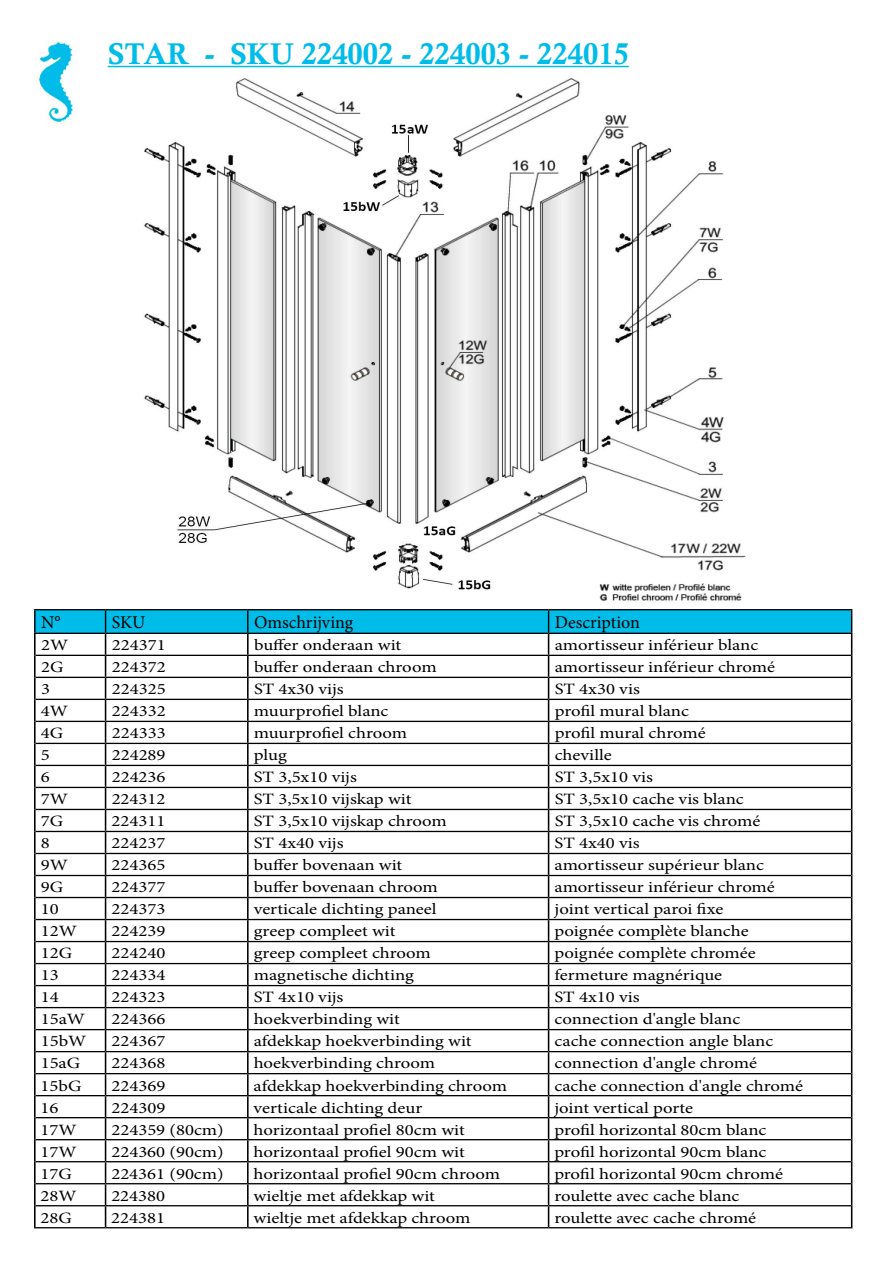
<style>
.page{position:relative;width:893px;height:1263px;background:#fff}
.page>*{position:absolute;margin:0;border:0;box-sizing:border-box;transform-origin:0 0}
.t1{font:30px "Calis MT Bol";color:#00bce8}
.t2{font:18px "Minion Pro";color:#000}
.t3{font:15.75px "Minion Pro";color:#000;scale:1.19 1}
</style>
<div class="page">
<img style="left:122px;top:65px;width:624px;height:537px">
<hr style="left:34px;top:634px;width:2px;height:21px;background:#000">
<hr style="left:34px;top:655px;width:2px;height:22px;background:#000">
<hr style="left:34px;top:677px;width:2px;height:22px;background:#000">
<hr style="left:34px;top:699px;width:2px;height:22px;background:#000">
<hr style="left:34px;top:721px;width:2px;height:22px;background:#000">
<hr style="left:34px;top:743px;width:2px;height:22px;background:#000">
<hr style="left:34px;top:765px;width:2px;height:22px;background:#000">
<hr style="left:34px;top:787px;width:2px;height:22px;background:#000">
<hr style="left:34px;top:809px;width:2px;height:22px;background:#000">
<hr style="left:34px;top:831px;width:2px;height:22px;background:#000">
<hr style="left:34px;top:853px;width:2px;height:22px;background:#000">
<hr style="left:34px;top:875px;width:2px;height:22px;background:#000">
<hr style="left:34px;top:897px;width:2px;height:22px;background:#000">
<hr style="left:34px;top:919px;width:2px;height:22px;background:#000">
<hr style="left:34px;top:941px;width:2px;height:22px;background:#000">
<hr style="left:34px;top:963px;width:2px;height:22px;background:#000">
<hr style="left:34px;top:985px;width:2px;height:22px;background:#000">
<hr style="left:34px;top:1007px;width:2px;height:22px;background:#000">
<hr style="left:34px;top:1029px;width:2px;height:22px;background:#000">
<hr style="left:34px;top:1051px;width:2px;height:23px;background:#000">
<hr style="left:34px;top:1074px;width:2px;height:22px;background:#000">
<hr style="left:34px;top:1096px;width:2px;height:22px;background:#000">
<hr style="left:34px;top:1118px;width:2px;height:22px;background:#000">
<hr style="left:34px;top:1140px;width:2px;height:22px;background:#000">
<hr style="left:34px;top:1162px;width:2px;height:22px;background:#000">
<hr style="left:34px;top:1184px;width:2px;height:22px;background:#000">
<hr style="left:34px;top:1206px;width:2px;height:21px;background:#000">
<hr style="left:34px;top:1227px;width:72px;height:1px;background:#000">
<hr style="left:106px;top:1227px;width:142px;height:1px;background:#000">
<hr style="left:248px;top:1227px;width:301px;height:1px;background:#000">
<hr style="left:549px;top:1227px;width:303px;height:1px;background:#000">
<hr style="left:34px;top:610px;width:2px;height:23px;background:#000">
<hr style="left:34px;top:609px;width:72px;height:1px;background:#000">
<hr style="left:106px;top:609px;width:142px;height:1px;background:#000">
<hr style="left:248px;top:609px;width:301px;height:1px;background:#000">
<hr style="left:549px;top:609px;width:303px;height:1px;background:#000">
<svg style="left:35px;top:610px;width:817px;height:617px"></svg>
<hr style="left:34px;top:633px;width:72px;height:1px;background:#000">
<hr style="left:106px;top:633px;width:142px;height:1px;background:#000">
<hr style="left:248px;top:633px;width:301px;height:1px;background:#000">
<hr style="left:549px;top:633px;width:303px;height:1px;background:#000">
<img style="left:39px;top:41px;width:34px;height:81px">
<hr style="left:108px;top:66px;width:521px;height:1px;background:#00bce8">
<h1 class="t1" style="left:108px;top:37px;width:523px">STAR - SKU 224002 - 224003 - 224015</h1>
<p class="t2" style="left:41px;top:610px;width:21px">N°</p>
<p class="t2" style="left:112px;top:610px;width:35px">SKU</p>
<p class="t2" style="left:254px;top:610px;width:101px">Omschrijving</p>
<p class="t2" style="left:555px;top:610px;width:87px">Description</p>
<p class="t3" style="left:41px;top:634px;width:24px">2W</p>
<p class="t3" style="left:112px;top:634px;width:47px">224371</p>
<p class="t3" style="left:254px;top:634px;width:125px">buffer onderaan wit</p>
<p class="t3" style="left:555px;top:634px;width:173px">amortisseur inférieur blanc</p>
<p class="t3" style="left:41px;top:656px;width:20px">2G</p>
<p class="t3" style="left:112px;top:656px;width:47px">224372</p>
<p class="t3" style="left:254px;top:656px;width:155px">buffer onderaan chroom</p>
<p class="t3" style="left:555px;top:656px;width:187px">amortisseur inférieur chromé</p>
<p class="t3" style="left:41px;top:678px;width:9px">3</p>
<p class="t3" style="left:112px;top:678px;width:47px">224325</p>
<p class="t3" style="left:254px;top:678px;width:77px">ST 4x30 vijs</p>
<p class="t3" style="left:555px;top:678px;width:73px">ST 4x30 vis</p>
<p class="t3" style="left:41px;top:700px;width:24px">4W</p>
<p class="t3" style="left:112px;top:700px;width:47px">224332</p>
<p class="t3" style="left:254px;top:700px;width:115px">muurprofiel blanc</p>
<p class="t3" style="left:555px;top:700px;width:114px">profil mural blanc</p>
<p class="t3" style="left:41px;top:722px;width:20px">4G</p>
<p class="t3" style="left:112px;top:722px;width:47px">224333</p>
<p class="t3" style="left:254px;top:722px;width:130px">muurprofiel chroom</p>
<p class="t3" style="left:555px;top:722px;width:128px">profil mural chromé</p>
<p class="t3" style="left:41px;top:745px;width:9px">5</p>
<p class="t3" style="left:112px;top:745px;width:47px">224289</p>
<p class="t3" style="left:254px;top:745px;width:29px">plug</p>
<p class="t3" style="left:555px;top:745px;width:50px">cheville</p>
<p class="t3" style="left:41px;top:767px;width:9px">6</p>
<p class="t3" style="left:112px;top:767px;width:47px">224236</p>
<p class="t3" style="left:254px;top:767px;width:88px">ST 3,5x10 vijs</p>
<p class="t3" style="left:555px;top:767px;width:84px">ST 3,5x10 vis</p>
<p class="t3" style="left:41px;top:789px;width:24px">7W</p>
<p class="t3" style="left:112px;top:789px;width:47px">224312</p>
<p class="t3" style="left:254px;top:789px;width:134px">ST 3,5x10 vijskap wit</p>
<p class="t3" style="left:555px;top:789px;width:160px">ST 3,5x10 cache vis blanc</p>
<p class="t3" style="left:41px;top:811px;width:20px">7G</p>
<p class="t3" style="left:112px;top:811px;width:47px">224311</p>
<p class="t3" style="left:254px;top:811px;width:164px">ST 3,5x10 vijskap chroom</p>
<p class="t3" style="left:555px;top:811px;width:174px">ST 3,5x10 cache vis chromé</p>
<p class="t3" style="left:41px;top:833px;width:9px">8</p>
<p class="t3" style="left:112px;top:833px;width:47px">224237</p>
<p class="t3" style="left:254px;top:833px;width:77px">ST 4x40 vijs</p>
<p class="t3" style="left:555px;top:833px;width:73px">ST 4x40 vis</p>
<p class="t3" style="left:41px;top:855px;width:24px">9W</p>
<p class="t3" style="left:112px;top:855px;width:47px">224365</p>
<p class="t3" style="left:254px;top:855px;width:126px">buffer bovenaan wit</p>
<p class="t3" style="left:555px;top:855px;width:177px">amortisseur supérieur blanc</p>
<p class="t3" style="left:41px;top:877px;width:20px">9G</p>
<p class="t3" style="left:112px;top:877px;width:47px">224377</p>
<p class="t3" style="left:254px;top:877px;width:156px">buffer bovenaan chroom</p>
<p class="t3" style="left:555px;top:877px;width:187px">amortisseur inférieur chromé</p>
<p class="t3" style="left:41px;top:899px;width:17px">10</p>
<p class="t3" style="left:112px;top:899px;width:47px">224373</p>
<p class="t3" style="left:254px;top:899px;width:155px">verticale dichting paneel</p>
<p class="t3" style="left:555px;top:899px;width:143px">joint vertical paroi fixe</p>
<p class="t3" style="left:41px;top:921px;width:32px">12W</p>
<p class="t3" style="left:112px;top:921px;width:47px">224239</p>
<p class="t3" style="left:254px;top:921px;width:121px">greep compleet wit</p>
<p class="t3" style="left:555px;top:921px;width:165px">poignée complète blanche</p>
<p class="t3" style="left:41px;top:943px;width:28px">12G</p>
<p class="t3" style="left:112px;top:943px;width:47px">224240</p>
<p class="t3" style="left:254px;top:943px;width:150px">greep compleet chroom</p>
<p class="t3" style="left:555px;top:943px;width:170px">poignée complète chromée</p>
<p class="t3" style="left:41px;top:965px;width:17px">13</p>
<p class="t3" style="left:112px;top:965px;width:47px">224334</p>
<p class="t3" style="left:254px;top:965px;width:136px">magnetische dichting</p>
<p class="t3" style="left:554px;top:965px;width:142px">fermeture magnérique</p>
<p class="t3" style="left:41px;top:987px;width:17px">14</p>
<p class="t3" style="left:111px;top:987px;width:47px">224323</p>
<p class="t3" style="left:254px;top:987px;width:77px">ST 4x10 vijs</p>
<p class="t3" style="left:554px;top:987px;width:73px">ST 4x10 vis</p>
<p class="t3" style="left:41px;top:1009px;width:39px">15aW</p>
<p class="t3" style="left:111px;top:1009px;width:47px">224366</p>
<p class="t3" style="left:254px;top:1009px;width:124px">hoekverbinding wit</p>
<p class="t3" style="left:554px;top:1009px;width:158px">connection d'angle blanc</p>
<p class="t3" style="left:41px;top:1031px;width:40px">15bW</p>
<p class="t3" style="left:111px;top:1031px;width:47px">224367</p>
<p class="t3" style="left:254px;top:1031px;width:185px">afdekkap hoekverbinding wit</p>
<p class="t3" style="left:554px;top:1031px;width:185px">cache connection angle blanc</p>
<p class="t3" style="left:41px;top:1053px;width:35px">15aG</p>
<p class="t3" style="left:111px;top:1053px;width:47px">224368</p>
<p class="t3" style="left:254px;top:1053px;width:154px">hoekverbinding chroom</p>
<p class="t3" style="left:554px;top:1053px;width:172px">connection d'angle chromé</p>
<p class="t3" style="left:41px;top:1075px;width:36px">15bG</p>
<p class="t3" style="left:111px;top:1075px;width:47px">224369</p>
<p class="t3" style="left:254px;top:1075px;width:214px">afdekkap hoekverbinding chroom</p>
<p class="t3" style="left:554px;top:1075px;width:210px">cache connection d'angle chromé</p>
<p class="t3" style="left:41px;top:1097px;width:17px">16</p>
<p class="t3" style="left:111px;top:1097px;width:47px">224309</p>
<p class="t3" style="left:254px;top:1097px;width:143px">verticale dichting deur</p>
<p class="t3" style="left:554px;top:1097px;width:118px">joint vertical porte</p>
<p class="t3" style="left:41px;top:1119px;width:32px">17W</p>
<p class="t3" style="left:111px;top:1119px;width:96px">224359 (80cm)</p>
<p class="t3" style="left:254px;top:1119px;width:179px">horizontaal profiel 80cm wit</p>
<p class="t3" style="left:554px;top:1119px;width:180px">profil horizontal 80cm blanc</p>
<p class="t3" style="left:41px;top:1141px;width:32px">17W</p>
<p class="t3" style="left:111px;top:1141px;width:96px">224360 (90cm)</p>
<p class="t3" style="left:254px;top:1141px;width:179px">horizontaal profiel 90cm wit</p>
<p class="t3" style="left:554px;top:1141px;width:180px">profil horizontal 90cm blanc</p>
<p class="t3" style="left:41px;top:1163px;width:28px">17G</p>
<p class="t3" style="left:111px;top:1163px;width:96px">224361 (90cm)</p>
<p class="t3" style="left:254px;top:1163px;width:209px">horizontaal profiel 90cm chroom</p>
<p class="t3" style="left:554px;top:1163px;width:194px">profil horizontal 90cm chromé</p>
<p class="t3" style="left:41px;top:1185px;width:32px">28W</p>
<p class="t3" style="left:111px;top:1185px;width:47px">224380</p>
<p class="t3" style="left:254px;top:1185px;width:154px">wieltje met afdekkap wit</p>
<p class="t3" style="left:554px;top:1185px;width:157px">roulette avec cache blanc</p>
<p class="t3" style="left:41px;top:1207px;width:28px">28G</p>
<p class="t3" style="left:111px;top:1207px;width:47px">224381</p>
<p class="t3" style="left:254px;top:1207px;width:184px">wieltje met afdekkap chroom</p>
<p class="t3" style="left:554px;top:1207px;width:171px">roulette avec cache chromé</p>
</div>
